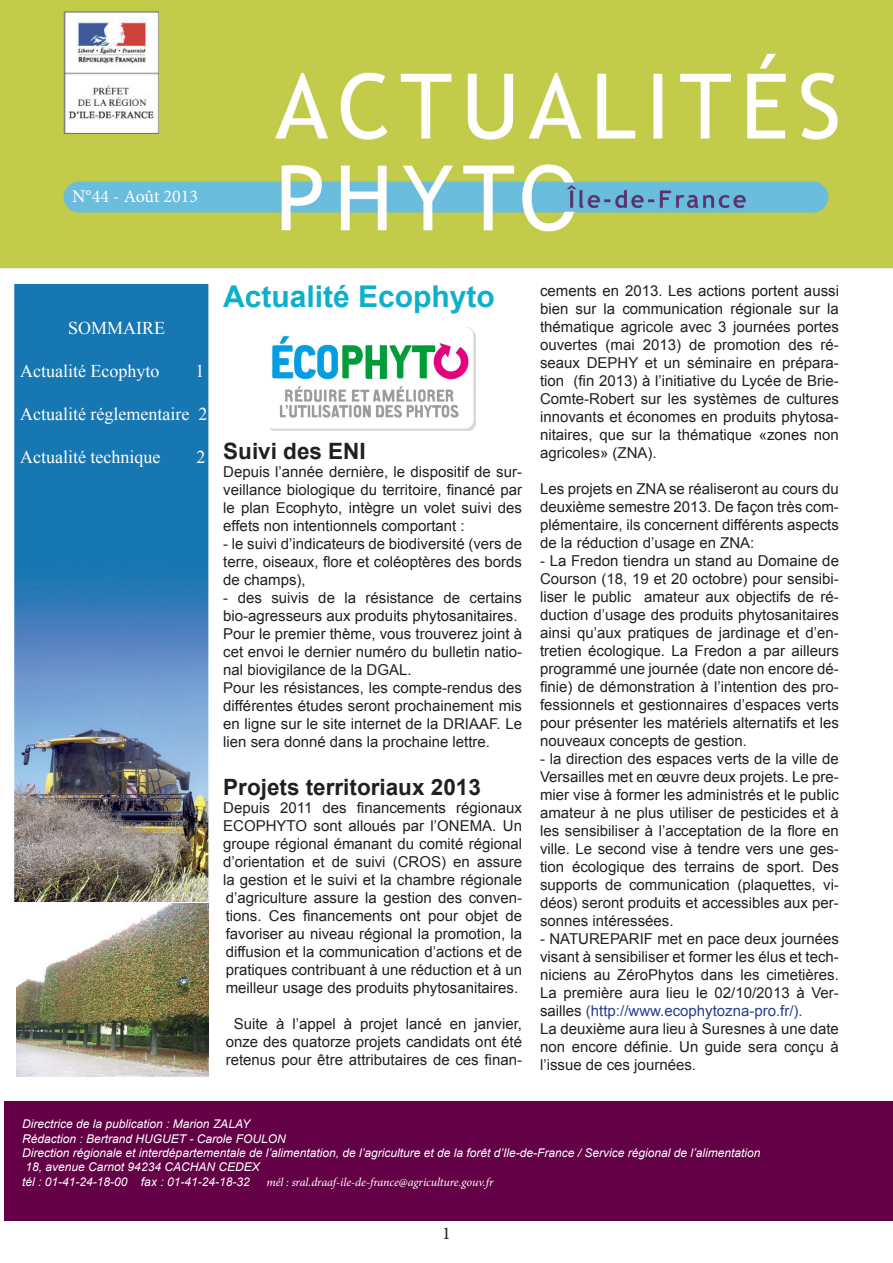
<style>
.page{position:relative;width:893px;height:1263px;background:#fff}
.page>*{position:absolute;margin:0;border:0;box-sizing:border-box;transform-origin:0 0}
.Titre{font:700 30px "Arial";color:#0cb0cb}
.Sous_titre{font:700 22.5px "Arial";color:#231f20}
.t1{font:18px "Times New Roman";color:#fff}
.t2{font:18px "Minion Pro";color:#fbfdfe}
.t3{font:18px "Minion Pro";color:#231f20}
.texte{font:15px/18px "Arial";color:#231f20;text-align:justify}
.t4{font:italic 12px "Arial";color:#fff}
.t5{font:italic 12px "Minion Pro";letter-spacing:-.01em;color:#fff}
.s1{color:#253f8e}
</style>
<div class="page">
<img style="left:0;top:0;width:893px;height:269px">
<img style="left:14px;top:285px;width:195px;height:616px">
<img style="left:16px;top:903px;width:193px;height:173px">
<div style="left:4px;top:1101px;width:889px;height:119px;background:#640046"></div>
<img style="left:270px;top:327px;width:206px;height:104px">
<p class="t2" style="left:72px;top:184px;width:127px">N°44 - Août 2013</p>
<p class="t1" style="left:68px;top:315px;width:99px">SOMMAIRE</p>
<p class="t1" style="left:20px;top:359px;width:141px">Actualité Ecophyto</p>
<p class="t1" style="left:196px;top:359px;width:10px">1</p>
<p class="t1" style="left:20px;top:402px;width:189px">Actualité réglementaire 2</p>
<p class="t1" style="left:20px;top:445px;width:142px">Actualité technique</p>
<p class="t1" style="left:197px;top:445px;width:10px">2</p>
<p class="Titre" style="left:223px;top:276px;width:273px">Actualité Ecophyto</p>
<p class="Sous_titre" style="left:223px;top:436px;width:144px">Suivi des ENI</p>
<p class="texte" style="left:223px;top:463px;width:300px">Depuis l’année dernière, le dispositif de sur&shy;veillance biologique du territoire, financé par le plan Ecophyto, intègre un volet suivi des effets non intentionnels comportant :</p>
<p class="texte" style="left:223px;top:535px;width:300px">- le suivi d’indicateurs de biodiversité (vers de terre, oiseaux, flore et coléoptères des bords de champs),</p>
<p class="texte" style="left:223px;top:589px;width:300px">- des suivis de la résistance de certains bio-agresseurs aux produits phytosanitaires.</p>
<p class="texte" style="left:223px;top:625px;width:300px">Pour le premier thème, vous trouverez joint à cet envoi le dernier numéro du bulletin natio&shy;nal biovigilance de la DGAL.</p>
<p class="texte" style="left:223px;top:679px;width:300px">Pour les résistances, les compte-rendus des différentes études seront prochainement mis en ligne sur le site internet de la DRIAAF. Le lien sera donné dans la prochaine lettre.</p>
<p class="Sous_titre" style="left:223px;top:772px;width:259px">Projets territoriaux 2013</p>
<p class="texte" style="left:223px;top:799px;width:300px">Depuis 2011 des financements régionaux ECOPHYTO sont alloués par l’ONEMA. Un groupe régional émanant du comité régional d’orientation et de suivi (CROS) en assure la gestion et le suivi et la chambre régionale d’agriculture assure la gestion des conven&shy;tions. Ces financements ont pour objet de favoriser au niveau régional la promotion, la diffusion et la communication d’actions et de pratiques contribuant à une réduction et à un meilleur usage des produits phytosanitaires.</p>
<p class="texte" style="left:226px;top:1015px;width:298px;text-align:center">Suite à l’appel à projet lancé en janvier, onze des quatorze projets candidats ont été retenus pour être attributaires de ces finan-</p>
<p class="texte" style="left:540px;top:282px;width:300px">cements en 2013. Les actions portent aussi bien sur la communication régionale sur la thématique agricole avec 3 journées portes ouvertes (mai 2013) de promotion des ré&shy;seaux DEPHY et un séminaire en prépara&shy;tion (fin 2013) à l’initiative du Lycée de Brie-Comte-Robert sur les systèmes de cultures innovants et économes en produits phytosa&shy;nitaires, que sur la thématique «zones non agricoles» (ZNA).</p>
<p class="texte" style="left:540px;top:480px;width:300px">Les projets en ZNA se réaliseront au cours du deuxième semestre 2013. De façon très com&shy;plémentaire, ils concernent différents aspects de la réduction d’usage en ZNA:</p>
<p class="texte" style="left:540px;top:552px;width:300px">- La Fredon tiendra un stand au Domaine de Courson (18, 19 et 20 octobre) pour sensibi&shy;liser le public amateur aux objectifs de ré&shy;duction d’usage des produits phytosanitaires ainsi qu’aux pratiques de jardinage et d’en&shy;tretien écologique. La Fredon a par ailleurs programmé une journée (date non encore dé&shy;finie) de démonstration à l’intention des pro&shy;fessionnels et gestionnaires d’espaces verts pour présenter les matériels alternatifs et les nouveaux concepts de gestion.</p>
<p class="texte" style="left:540px;top:750px;width:300px">- la direction des espaces verts de la ville de Versailles met en œuvre deux projets. Le pre&shy;mier vise à former les administrés et le public amateur à ne plus utiliser de pesticides et à les sensibiliser à l’acceptation de la flore en ville. Le second vise à tendre vers une ges&shy;tion écologique des terrains de sport. Des supports de communication (plaquettes, vi&shy;déos) seront produits et accessibles aux per&shy;sonnes intéressées.</p>
<p class="texte" style="left:540px;top:930px;width:300px">- NATUREPARIF met en pace deux journées visant à sensibiliser et former les élus et tech&shy;niciens au ZéroPhytos dans les cimetières.<br>La première aura lieu le 02/10/2013 à Ver&shy;sailles <span class="s1">(http://www.ecophytozna-pro.fr/).</span></p>
<p class="texte" style="left:540px;top:1020px;width:300px">La deuxième aura lieu à Suresnes à une date non encore définie. Un guide sera conçu à l’issue de ces journées.</p>
<p class="t4" style="left:22px;top:1116px;width:229px">Directrice de la publication : Marion ZALAY</p>
<p class="t4" style="left:22px;top:1130px;width:265px">Rédaction : Bertrand HUGUET - Carole FOULON</p>
<p class="t4" style="left:22px;top:1145px;width:740px">Direction régionale et interdépartementale de l’alimentation, de l’agriculture et de la forêt d’Ile-de-France / Service régional de l’alimentation</p>
<p class="t4" style="left:26px;top:1159px;width:236px">18, avenue Carnot 94234 CACHAN CEDEX</p>
<p class="t4" style="left:22px;top:1174px;width:229px">tél : 01-41-24-18-00 fax : 01-41-24-18-32</p>
<p class="t5" style="left:266px;top:1174px;width:229px">mél : sral.draaf-ile-de-france@agriculture.gouv.fr</p>
<p class="t3" style="left:442px;top:1221px;width:10px">1</p>
</div>
